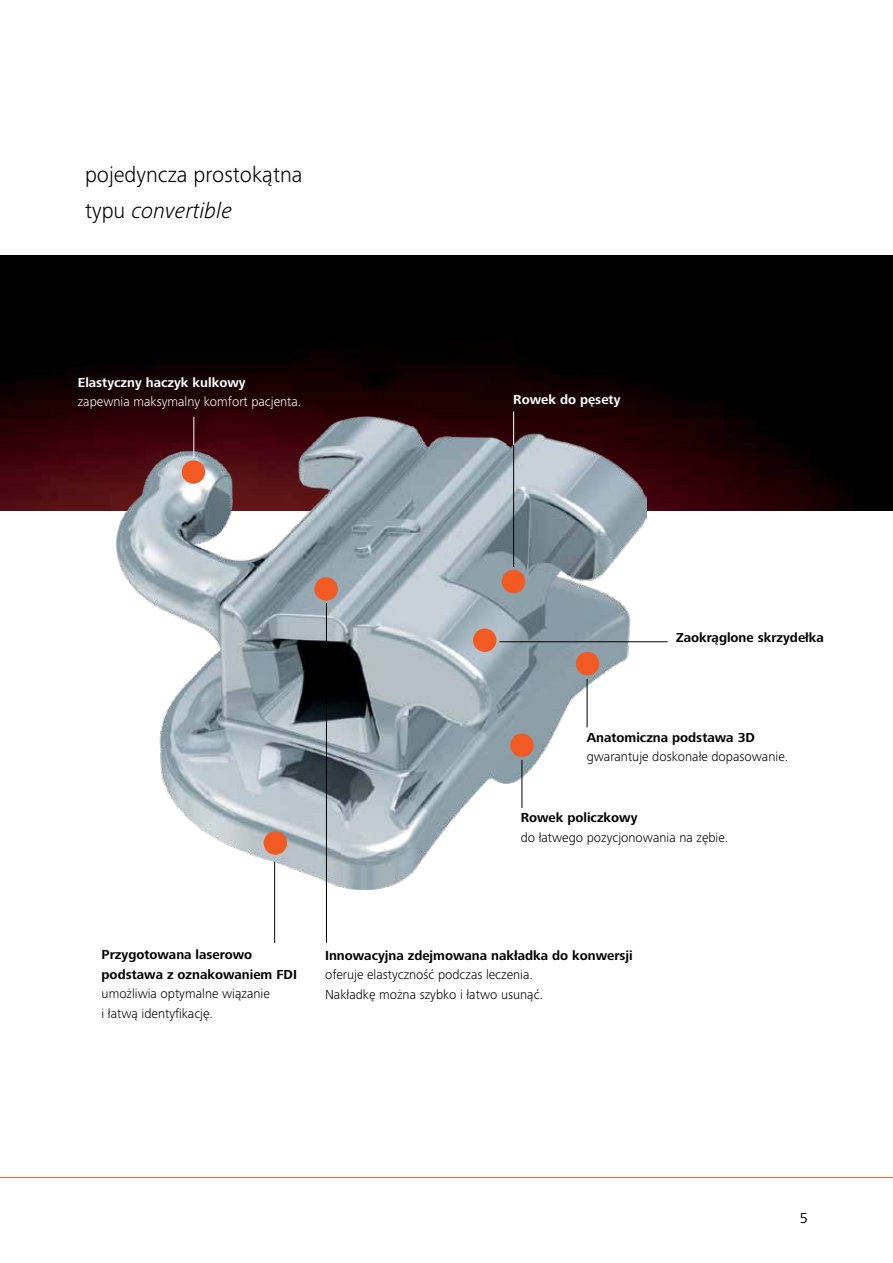
<style>
.page{position:relative;width:893px;height:1263px;background:#fff}
.page>*{position:absolute;margin:0;border:0;box-sizing:border-box;transform-origin:0 0}
.t1{font:300 22.5px/35.5px "Frutiger Next LTW1 G";color:#000}
.t2{font:15px "Frutiger Next LTW1 G";color:#000}
.t3{font:300 13.5px/19.5px "Frutiger Next LTW1 G";color:#000}
.t4{font:700 13.5px/19.5px "Frutiger Next LTW1 G";color:#000}
.t5{font:700 13.5px "Frutiger Next LTW1 G";color:#fff}
.t6{font:300 13.5px "Frutiger Next LTW1 G";color:#fff}
.s1{font-style:italic}
</style>
<div class="page">
<img style="left:0;top:255px;width:893px;height:255px">
<hr style="left:274px;top:857px;width:1px;height:86px;background:#000">
<img style="left:116px;top:417px;width:531px;height:472px">
<hr style="left:522px;top:760px;width:1px;height:48px;background:#000">
<hr style="left:499px;top:641px;width:169px;height:1px;background:#000">
<hr style="left:587px;top:679px;width:1px;height:48px;background:#000">
<hr style="left:513px;top:445px;width:1px;height:122px;background:#000">
<hr style="left:193px;top:417px;width:1px;height:41px;background:#fff">
<hr style="left:326px;top:603px;width:1px;height:340px;background:#000">
<div style="left:510px;top:733px;width:24px;height:24px;background:#f15a22;border-radius:50%"></div>
<div style="left:182px;top:460px;width:23px;height:24px;background:#f15a22;border-radius:50%"></div>
<div style="left:314px;top:577px;width:24px;height:24px;background:#f15a22;border-radius:50%"></div>
<div style="left:264px;top:831px;width:23px;height:24px;background:#f15a22;border-radius:50%"></div>
<div style="left:576px;top:652px;width:23px;height:23px;background:#f15a22;border-radius:50%"></div>
<div style="left:473px;top:628px;width:23px;height:24px;background:#f15a22;border-radius:50%"></div>
<div style="left:502px;top:570px;width:23px;height:23px;background:#f15a22;border-radius:50%"></div>
<hr style="left:513px;top:411px;width:1px;height:34px;background:#fff">
<hr style="left:0;top:1177px;width:893px;height:1px;background:#f15a22">
<h1 class="t1" style="left:85px;top:157px;width:219px">pojedyncza prostokątna typu <span class="s1">convertible</span></h1>
<p class="t5" style="left:78px;top:374px;width:169px">Elastyczny haczyk kulkowy</p>
<p class="t6" style="left:78px;top:394px;width:225px">zapewnia maksymalny komfort pacjenta.</p>
<p class="t5" style="left:513px;top:392px;width:109px">Rowek do pęsety</p>
<p class="t4" style="left:676px;top:628px;width:149px">Zaokrąglone skrzydełka</p>
<p class="t4" style="left:587px;top:728px;width:170px">Anatomiczna podstawa 3D</p>
<p class="t3" style="left:587px;top:747px;width:203px">gwarantuje doskonałe dopasowanie.</p>
<p class="t4" style="left:521px;top:808px;width:118px">Rowek policzkowy</p>
<p class="t3" style="left:521px;top:828px;width:209px">do łatwego pozycjonowania na zębie.</p>
<p class="t4" style="left:102px;top:945px;width:197px">Przygotowana laserowo podstawa z oznakowaniem FDI</p>
<p class="t3" style="left:102px;top:984px;width:170px">umożliwia optymalne wiązanie i łatwą identyfikację.</p>
<p class="t4" style="left:325px;top:946px;width:309px">Innowacyjna zdejmowana nakładka do konwersji</p>
<p class="t3" style="left:325px;top:965px;width:220px">oferuje elastyczność podczas leczenia.<br>Nakładkę można szybko i łatwo usunąć.</p>
<p class="t2" style="left:800px;top:1209px;width:10px">5</p>
</div>
